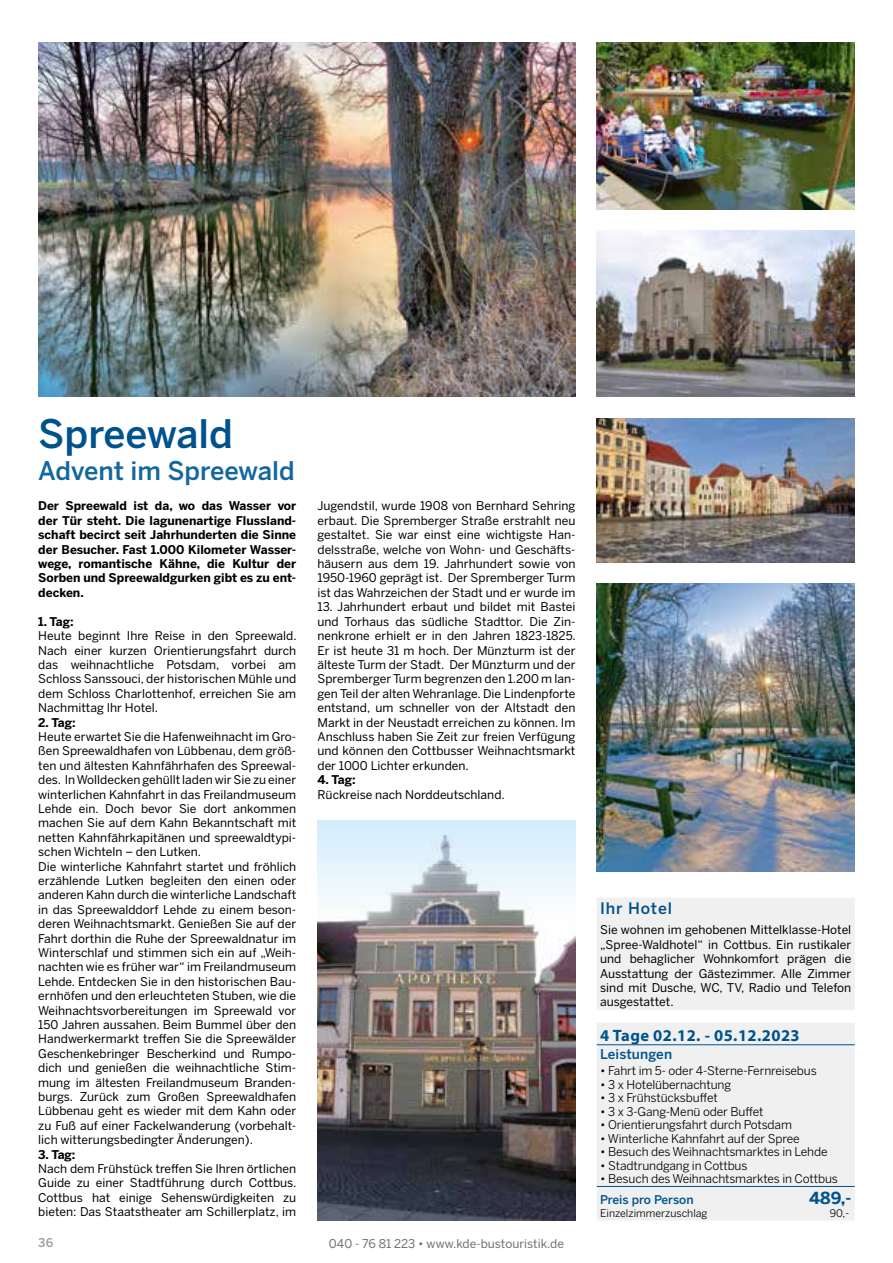
<style>
.page{position:relative;width:893px;height:1263px;background:#fff}
.page>*{position:absolute;margin:0;border:0;box-sizing:border-box;transform-origin:0 0}
.t1{font:500 39px "Benton Sans";color:#00528d}
.t2{font:500 25.5px "Benton Sans";color:#13679e}
.t3{font:700 16.5px "Myriad Pro";letter-spacing:.025em;color:#00528d}
.t4{font:700 16.5px "Benton Sans";color:#00528d}
.t5{font:500 15.75px "Benton Sans";letter-spacing:.05em;color:#00528d}
.t6{font:500 13.5px "Benton Sans";letter-spacing:.01em;color:#00528d}
.t7{font:12px/14.4px "Benton Sans";color:#000;text-align:justify}
.t8{font:12px "Benton Sans";letter-spacing:-.01em;color:#000}
.t9{font:700 12px/14.4px "Benton Sans";color:#000;text-align:justify}
.t10{font:12px "Benton Sans";color:#706f6f}
.t11{font:500 12px "Benton Sans";letter-spacing:-.005em;color:#00528d}
.t12{font:500 12px "Benton Sans";color:#9d9d9c}
.t13{font:10.5px "Benton Sans";color:#000}
</style>
<div class="page">
<div style="left:597px;top:898px;width:258px;height:322px;background:#f0f0f0"></div>
<hr style="left:597px;top:1044px;width:201px;height:1px;background:#00528d">
<hr style="left:798px;top:1044px;width:57px;height:1px;background:#00528d">
<hr style="left:597px;top:1186px;width:201px;height:1px;background:#00528d">
<hr style="left:798px;top:1186px;width:57px;height:1px;background:#00528d">
<img style="left:38px;top:43px;width:537px;height:354px">
<img style="left:597px;top:43px;width:258px;height:166px">
<img style="left:597px;top:230px;width:258px;height:167px">
<img style="left:597px;top:418px;width:258px;height:144px">
<img style="left:317px;top:923px;width:258px;height:297px">
<img style="left:597px;top:583px;width:258px;height:289px">
<svg style="left:317px;top:820px;width:258px;height:103px"></svg>
<h1 class="t1" style="left:38px;top:410px;width:196px">Spreewald</h1>
<h2 class="t2" style="left:38px;top:456px;width:258px">Advent im Spreewald</h2>
<p class="t9" style="left:38px;top:499px;width:259px">Der Spreewald ist da, wo das Wasser vor der Tür steht. Die lagunenartige Flussland&shy;schaft becirct seit Jahrhunderten die Sinne der Besucher. Fast 1.000 Kilometer Wasser&shy;wege, romantische Kähne, die Kultur der Sorben und Spreewaldgurken gibt es zu ent&shy;decken.</p>
<p class="t9" style="left:38px;top:614px;width:37px">1. Tag:</p>
<p class="t7" style="left:38px;top:628px;width:260px">Heute beginnt Ihre Reise in den Spreewald.<br>Nach einer kurzen Orientierungsfahrt durch das weihnachtliche Potsdam, vorbei am Schloss Sanssouci, der historischen Mühle und dem Schloss Charlottenhof, erreichen Sie am Nachmittag Ihr Hotel.</p>
<p class="t9" style="left:38px;top:715px;width:39px">2. Tag:</p>
<p class="t7" style="left:38px;top:729px;width:259px;text-align:left">Heute erwartet Sie die Hafenweihnacht im Gro&shy;ßen Spreewaldhafen von Lübbenau, dem größ&shy;ten und ältesten Kahnfährhafen des Spreewal&shy;des. In Wolldecken gehüllt laden wir Sie zu einer winterlichen Kahnfahrt in das Freilandmuseum Lehde ein. Doch bevor Sie dort ankommen machen Sie auf dem Kahn Bekanntschaft mit netten Kahnfährkapitänen und spreewaldtypi&shy;schen Wichteln – den Lutken.<br>Die winterliche Kahnfahrt startet und fröhlich erzählende Lutken begleiten den einen oder anderen Kahn durch die winterliche Landschaft in das Spreewalddorf Lehde zu einem beson&shy;deren Weihnachtsmarkt. Genießen Sie auf der Fahrt dorthin die Ruhe der Spreewaldnatur im Winterschlaf und stimmen sich ein auf „Weih&shy;nachten wie es früher war“ im Freilandmuseum Lehde. Entdecken Sie in den historischen Bau&shy;ernhöfen und den erleuchteten Stuben, wie die Weihnachtsvorbereitungen im Spreewald vor 150 Jahren aussahen. Beim Bummel über den Handwerkermarkt treffen Sie die Spreewälder Geschenkebringer Bescherkind und Rumpo&shy;dich und genießen die weihnachtliche Stim&shy;mung im ältesten Freilandmuseum Branden&shy;burgs. Zurück zum Großen Spreewaldhafen Lübbenau geht es wieder mit dem Kahn oder zu Fuß auf einer Fackelwanderung (vorbehalt&shy;lich witterungsbedingter Änderungen).</p>
<p class="t9" style="left:38px;top:1147px;width:39px">3. Tag:</p>
<p class="t7" style="left:38px;top:1161px;width:260px">Nach dem Frühstück treffen Sie Ihren örtlichen Guide zu einer Stadtführung durch Cottbus.<br>Cottbus hat einige Sehenswürdigkeiten zu bieten: Das Staatstheater am Schillerplatz, im</p>
<p class="t12" style="left:38px;top:1236px;width:17px">36</p>
<p class="t7" style="left:317px;top:499px;width:259px">Jugendstil, wurde 1908 von Bernhard Sehring erbaut. Die Spremberger Straße erstrahlt neu gestaltet. Sie war einst eine wichtigste Han&shy;delsstraße, welche von Wohn- und Geschäfts&shy;häusern aus dem 19. Jahrhundert sowie von 1950-1960 geprägt ist. Der Spremberger Turm ist das Wahrzeichen der Stadt und er wurde im</p>
<p class="t7" style="left:317px;top:600px;width:260px">13. Jahrhundert erbaut und bildet mit Bastei und Torhaus das südliche Stadttor. Die Zin&shy;nenkrone erhielt er in den Jahren 1823-1825.<br>Er ist heute 31 m hoch. Der Münzturm ist der älteste Turm der Stadt. Der Münzturm und der Spremberger Turm begrenzen den 1.200 m lan&shy;gen Teil der alten Wehranlage. Die Lindenpforte entstand, um schneller von der Altstadt den Markt in der Neustadt erreichen zu können. Im Anschluss haben Sie Zeit zur freien Verfügung und können den Cottbusser Weihnachtsmarkt der 1000 Lichter erkunden.</p>
<p class="t9" style="left:317px;top:772px;width:40px">4. Tag:</p>
<p class="t7" style="left:317px;top:787px;width:189px">Rückreise nach Norddeutschland.</p>
<p class="t10" style="left:329px;top:1236px;width:236px">040 - 76 81 223 • www.kde-bustouristik.de</p>
<h3 class="t5" style="left:600px;top:899px;width:73px">Ihr Hotel</h3>
<p class="t7" style="left:600px;top:923px;width:253px">Sie wohnen im gehobenen Mittelklasse-Hotel „Spree-Waldhotel“ in Cottbus. Ein rustikaler und behaglicher Wohnkomfort prägen die Ausstattung der Gästezimmer. Alle Zimmer sind mit Dusche, WC, TV, Radio und Telefon ausgestattet.</p>
<h3 class="t3" style="left:600px;top:1025px;width:201px">4 Tage 02.12. - 05.12.2023</h3>
<p class="t6" style="left:600px;top:1046px;width:74px">Leistungen</p>
<p class="t8" style="left:600px;top:1063px;width:218px">• Fahrt im 5- oder 4-Sterne-Fernreisebus</p>
<p class="t8" style="left:600px;top:1077px;width:133px">• 3 x Hotelübernachtung</p>
<p class="t8" style="left:600px;top:1090px;width:119px">• 3 x Frühstücksbuffet</p>
<p class="t8" style="left:600px;top:1104px;width:165px">• 3 x 3-Gang-Menü oder Buffet</p>
<p class="t8" style="left:600px;top:1117px;width:193px">• Orientierungsfahrt durch Potsdam</p>
<p class="t8" style="left:600px;top:1131px;width:201px">• Winterliche Kahnfahrt auf der Spree</p>
<p class="t8" style="left:600px;top:1144px;width:229px">• Besuch des Weihnachtsmarktes in Lehde</p>
<p class="t8" style="left:600px;top:1158px;width:149px">• Stadtrundgang in Cottbus</p>
<p class="t8" style="left:600px;top:1171px;width:239px">• Besuch des Weihnachtsmarktes in Cottbus</p>
<p class="t11" style="left:600px;top:1192px;width:95px">Preis pro Person</p>
<h3 class="t4" style="left:809px;top:1188px;width:44px">489,-</h3>
<p class="t13" style="left:600px;top:1207px;width:109px">Einzelzimmerzuschlag</p>
<p class="t13" style="left:830px;top:1207px;width:21px">90,-</p>
</div>
